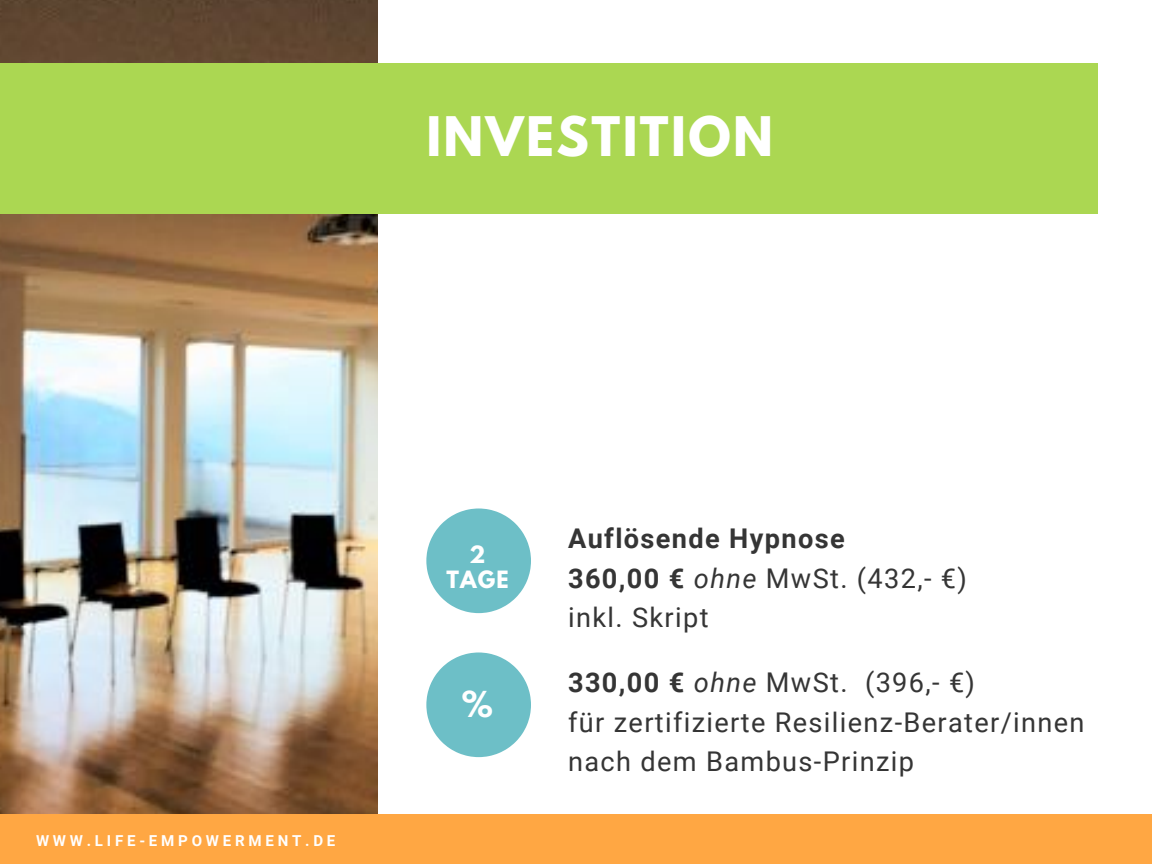
<style>
.page{position:relative;width:1152px;height:864px;background:#fff}
.page>*{position:absolute;margin:0;border:0;box-sizing:border-box;transform-origin:0 0}
.t1{font:700 48.3px "League Spartan";letter-spacing:.05em;color:#fff}
.t2{font:700 31.65px "League Spartan";color:#fff}
.t3{font:27.15px/39.3px "Roboto";letter-spacing:.05em;color:#353535}
.t4{font:700 27.15px/39.3px "Roboto";letter-spacing:.05em;color:#353535}
.t5{font:700 21.15px/24.8px "League Spartan";color:#fff;text-align:center}
.t6{font:700 15.15px "Roboto";letter-spacing:.25em;color:#fff}
.s1{font-weight:400;font-style:italic}
.s2{font-weight:400}
.s3{font-weight:700}
.s4{font-style:italic}
</style>
<div class="page">
<img style="left:0;top:0;width:378px;height:814px">
<div style="left:0;top:814px;width:1152px;height:50px;background:#ffa743"></div>
<div style="left:0;top:63px;width:1098px;height:151px;background:#abd752"></div>
<svg style="left:426px;top:508px;width:105px;height:105px"></svg>
<svg style="left:426px;top:652px;width:105px;height:105px"></svg>
<h1 class="t1" style="left:426px;top:113px;width:348px">INVESTITION</h1>
<p class="t6" style="left:36px;top:832px;width:301px">WWW.LIFE-EMPOWERMENT.DE</p>
<p class="t5" style="left:447px;top:545px;width:64px">2<br>TAGE</p>
<p class="t2" style="left:462px;top:689px;width:33px">%</p>
<p class="t4" style="left:568px;top:519px;width:400px">Auflösende Hypnose<br>360,00 € <span class="s1">ohne</span> <span class="s2">MwSt. (432,- €) inkl. Skript</span></p>
<p class="t3" style="left:568px;top:663px;width:518px"><span class="s3">330,00 €</span> <span class="s4">ohne</span> MwSt. (396,- €)<br>für zertifizierte Resilienz-Berater/innen nach dem Bambus-Prinzip</p>
</div>
